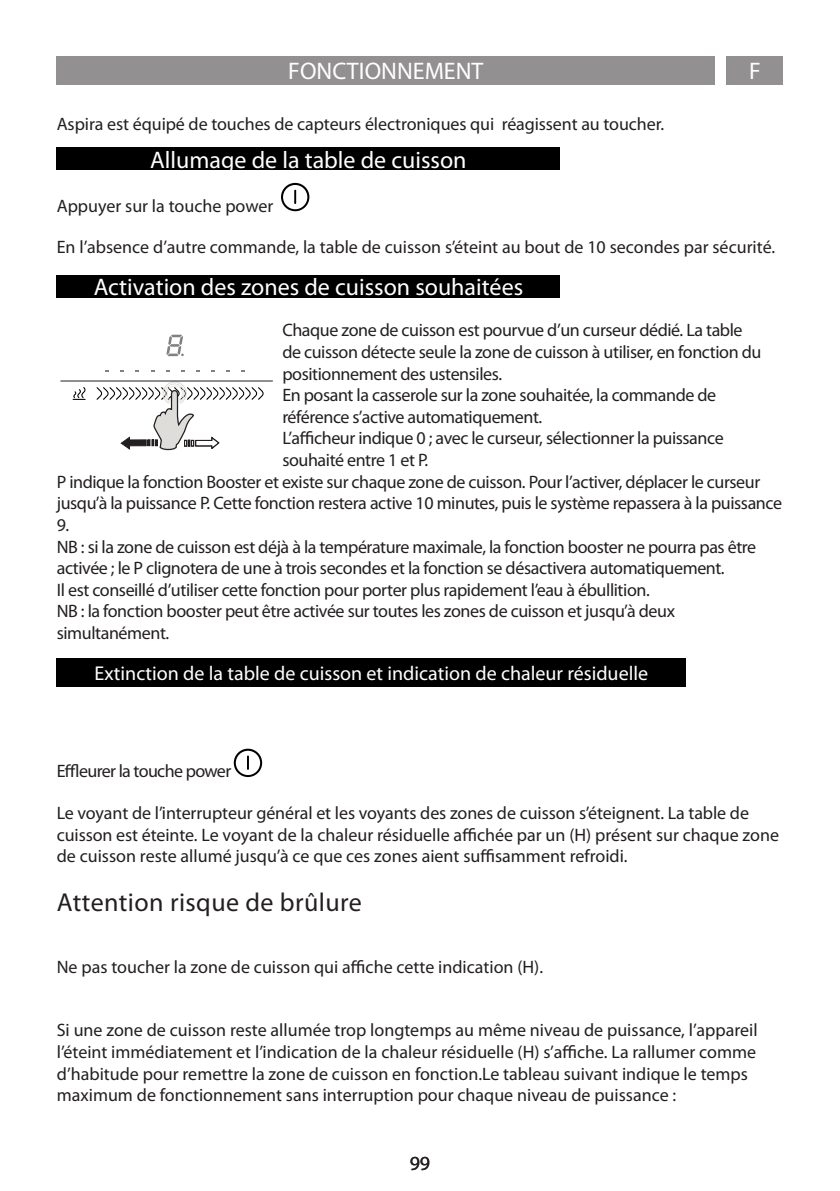
<style>
.page{position:relative;width:840px;height:1191px;background:#fff}
.page>*{position:absolute;margin:0;border:0;box-sizing:border-box;transform-origin:0 0}
.Normale{font:26px "Myriad Pro";letter-spacing:.015em;color:#231f20}
.t1{font:24px "Myriad Pro";color:#fff}
.t2{font:20px "Myriad Pro";color:#fff}
.t3{font:20px "Myriad Pro";color:#231f20}
.Normale-2{font:18px/21.6px "Myriad Pro";letter-spacing:-.025em;color:#231f20}
.Normale-3{font:18px/21.6px "Myriad Pro";color:#231f20}
.Normale-4{font:18px/21.6px "Myriad Pro";letter-spacing:-.005em;color:#231f20}
</style>
<div class="page">
<div style="left:57px;top:57px;width:657px;height:28px;background:#929090"></div>
<div style="left:726px;top:57px;width:56px;height:28px;background:#929090"></div>
<svg style="left:281px;top:183px;width:28px;height:28px"></svg>
<svg style="left:234px;top:748px;width:28px;height:29px"></svg>
<div style="left:57px;top:147px;width:503px;height:23px;background:#000"></div>
<div style="left:57px;top:275px;width:503px;height:23px;background:#000"></div>
<svg style="left:73px;top:387px;width:12px;height:13px"></svg>
<svg style="left:166px;top:335px;width:18px;height:21px"></svg>
<hr style="left:60px;top:380px;width:213px;height:1px;background:#231f20">
<svg style="left:96px;top:381px;width:167px;height:70px"></svg>
<div style="left:57px;top:658px;width:628px;height:28px;background:#000"></div>
<h2 class="t1" style="left:288px;top:56px;width:197px">FONCTIONNEMENT</h2>
<h2 class="t1" style="left:748px;top:56px;width:13px">F</h2>
<p class="Normale-4" style="left:57px;top:113px;width:608px">Aspira est équipé de touches de capteurs électroniques qui réagissent au toucher.</p>
<h2 class="t1" style="left:294px;top:56px;width:185px">FUNZIONAMENTO</h2>
<p class="t1" style="left:150px;top:145px;width:317px">Allumage de la table de cuisson</p>
<p class="Normale-3" style="left:57px;top:194px;width:218px">Appuyer sur la touche power</p>
<p class="Normale-3" style="left:57px;top:236px;width:719px">En l’absence d’autre commande, la table de cuisson s’éteint au bout de 10 secondes par sécurité.</p>
<p class="t1" style="left:94px;top:272px;width:431px">Activation des zones de cuisson souhaitées</p>
<p class="Normale-2" style="left:282px;top:319px;width:480px">Chaque zone de cuisson est pourvue d’un curseur dédié. La table de cuisson détecte seule la zone de cuisson à utiliser, en fonction du positionnement des ustensiles.</p>
<p class="Normale-2" style="left:282px;top:384px;width:435px">En posant la casserole sur la zone souhaitée, la commande de référence s’active automatiquement.</p>
<p class="Normale-2" style="left:282px;top:427px;width:442px">L’afficheur indique 0 ; avec le curseur, sélectionner la puissance souhaité entre 1 et P.</p>
<p class="Normale-2" style="left:57px;top:470px;width:726px">P indique la fonction Booster et existe sur chaque zone de cuisson. Pour l’activer, déplacer le curseur jusqu’à la puissance P. Cette fonction restera active 10 minutes, puis le système repassera à la puissance<br>9.</p>
<p class="Normale-2" style="left:57px;top:535px;width:700px">NB : si la zone de cuisson est déjà à la température maximale, la fonction booster ne pourra pas être activée ; le P clignotera de une à trois secondes et la fonction se désactivera automatiquement.</p>
<p class="Normale-2" style="left:57px;top:578px;width:594px">Il est conseillé d’utiliser cette fonction pour porter plus rapidement l’eau à ébullition.</p>
<p class="Normale-2" style="left:57px;top:600px;width:619px">NB : la fonction booster peut être activée sur toutes les zones de cuisson et jusqu’à deux simultanément.</p>
<p class="t2" style="left:94px;top:660px;width:554px">Extinction de la table de cuisson et indication de chaleur résiduelle</p>
<p class="Normale-2" style="left:57px;top:760px;width:176px">Effleurer la touche power</p>
<p class="Normale-4" style="left:57px;top:802px;width:723px">Le voyant de l’interrupteur général et les voyants des zones de cuisson s’éteignent. La table de cuisson est éteinte. Le voyant de la chaleur résiduelle affichée par un (H) présent sur chaque zone de cuisson reste allumé jusqu’à ce que ces zones aient suffisamment refroidi.</p>
<p class="Normale" style="left:57px;top:886px;width:306px">Attention risque de brûlure</p>
<p class="Normale-3" style="left:57px;top:956px;width:487px">Ne pas toucher la zone de cuisson qui affiche cette indication (H).</p>
<p class="Normale-3" style="left:57px;top:1019px;width:702px">Si une zone de cuisson reste allumée trop longtemps au même niveau de puissance, l’appareil l’éteint immédiatement et l’indication de la chaleur résiduelle (H) s’affiche. La rallumer comme d’habitude pour remettre la zone de cuisson en fonction.Le tableau suivant indique le temps maximum de fonctionnement sans interruption pour chaque niveau de puissance :</p>
<p class="t3" style="left:409px;top:1151px;width:22px">99</p>
</div>
